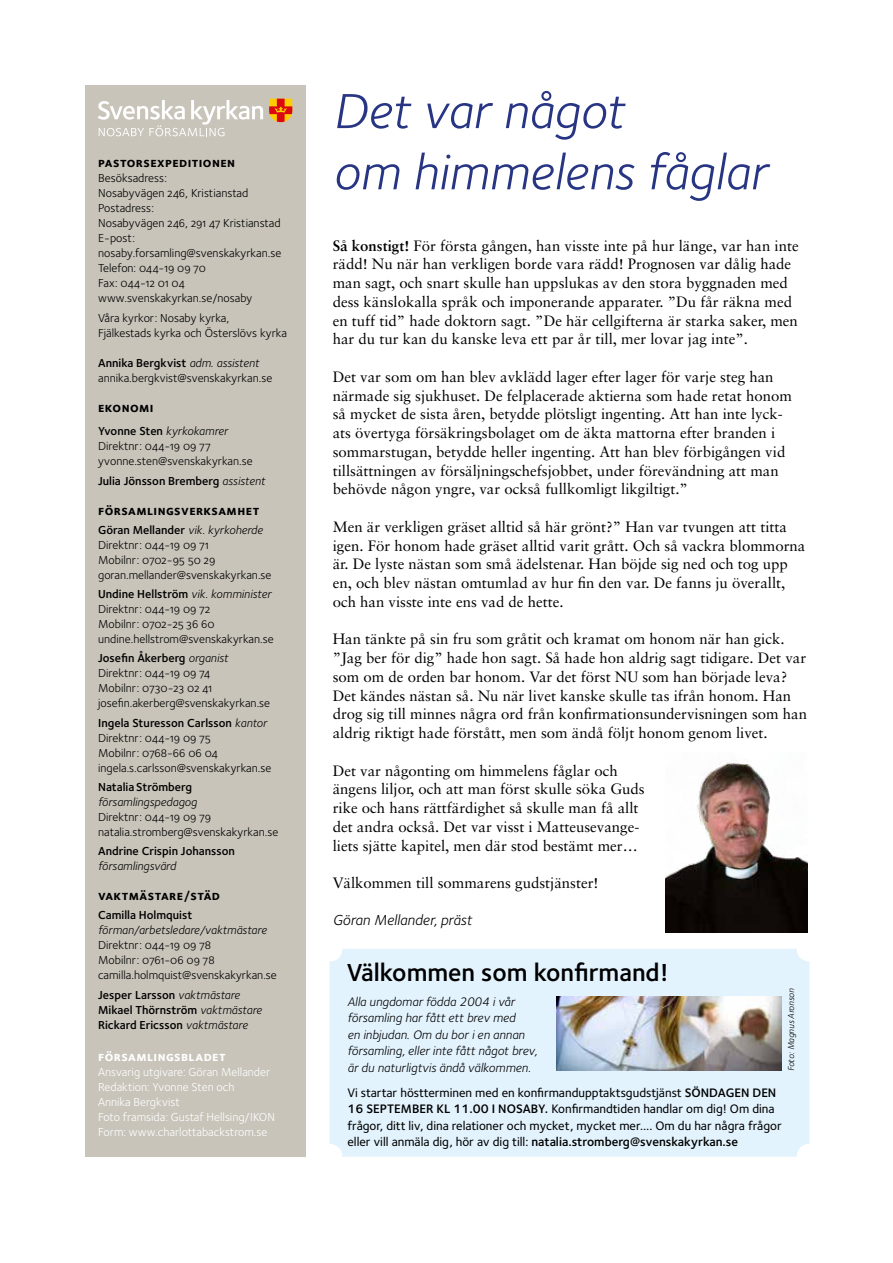
<style>
.page{position:relative;width:893px;height:1263px;background:#fff}
.page>*{position:absolute;margin:0;border:0;box-sizing:border-box;transform-origin:0 0}
.t1{font:italic 51px/61.2px "Foundry Sterling";color:#283583}
.t2{font:600 25.5px "Foundry Sterling";color:#000}
.t3{font:15px/18.8px "Sabon Roman Os F";color:#000}
.t4{font:italic 15px "Foundry Sterling";color:#000}
.t5{font:13.5px "Foundry Sterling Bold Expert";letter-spacing:.03em;color:#000}
.t6{font:13.5px "Foundry Sterling Bold Expert";letter-spacing:.03em;color:#fff}
.t7{font:500 12.75px/16.5px "Foundry Sterling";color:#000}
.t8{font:italic 12.75px/16.5px "Foundry Sterling";color:#000}
.t9{font:12px/15px "Foundry Sterling Book OSF";color:#000}
.t10{font:12px/15px "Foundry Sterling Demi OSF";color:#000}
.t11{font:12px/15px "Foundry Sterling Book OSF";color:#fff}
.t12{font:12px "Foundry Sterling Book Italic OSF";color:#000}
.t13{font:italic 9px "Foundry Sterling";letter-spacing:-.005em;color:#000}
.s1{font-family:"Foundry Sterling Book Italic OSF"}
.s2{font-family:"Foundry Sterling Demi OSF"}
.s3{font-family:"Sabon Bold Os F"}
.s4{font-weight:600}
</style>
<div class="page">
<img style="left:665px;top:762px;width:143px;height:170px">
<div style="left:85px;top:85px;width:220px;height:1072px;background:#c9c4ba"></div>
<svg style="left:98px;top:100px;width:165px;height:36px"></svg>
<svg style="left:269px;top:99px;width:23px;height:23px"></svg>
<div style="left:330px;top:949px;width:479px;height:208px;background:#ddf1fd;border-radius:13px"></div>
<img style="left:557px;top:996px;width:225px;height:75px">
<p class="t5" style="left:98px;top:153px;width:138px">pastorsexpeditionen</p>
<p class="t9" style="left:98px;top:171px;width:185px">Besöksadress:<br>Nosabyvägen 246, Kristianstad<br>Postadress:<br>Nosabyvägen 246, 291 47 Kristianstad<br>E-post: nosaby.forsamling@svenskakyrkan.se<br>Telefon: 044-19 09 70<br>Fax: 044-12 01 04 www.svenskakyrkan.se/nosaby</p>
<p class="t9" style="left:98px;top:310px;width:190px">Våra kyrkor: Nosaby kyrka,<br>Fjälkestads kyrka och Österslövs kyrka</p>
<p class="t10" style="left:98px;top:355px;width:163px">Annika Bergkvist <span class="s1">adm. assistent</span></p>
<p class="t9" style="left:98px;top:370px;width:176px">annika.bergkvist@svenskakyrkan.se</p>
<p class="t5" style="left:98px;top:398px;width:57px">ekonomi</p>
<p class="t12" style="left:98px;top:423px;width:131px"><span class="s2">Yvonne Sten</span> kyrkokamrer</p>
<p class="t9" style="left:98px;top:438px;width:156px">Direktnr: 044-19 09 77 yvonne.sten@svenskakyrkan.se</p>
<p class="t10" style="left:98px;top:473px;width:169px">Julia Jönsson Bremberg <span class="s1">assistent</span></p>
<p class="t5" style="left:98px;top:500px;width:163px">församlingsverksamhet</p>
<p class="t10" style="left:98px;top:522px;width:166px">Göran Mellander <span class="s1">vik. kyrkoherde</span></p>
<p class="t9" style="left:98px;top:537px;width:175px">Direktnr: 044-19 09 71<br>Mobilnr: 0702-95 50 29 goran.mellander@svenskakyrkan.se</p>
<p class="t10" style="left:98px;top:586px;width:175px">Undine Hellström <span class="s1">vik. komminister</span></p>
<p class="t9" style="left:98px;top:601px;width:177px">Direktnr: 044-19 09 72<br>Mobilnr: 0702-25 36 60 undine.hellstrom@svenskakyrkan.se</p>
<p class="t10" style="left:98px;top:650px;width:132px">Josefin Åkerberg <span class="s1">organist</span></p>
<p class="t9" style="left:98px;top:665px;width:174px">Direktnr: 044-19 09 74<br>Mobilnr: 0730-23 02 41 josefin.akerberg@svenskakyrkan.se</p>
<p class="t10" style="left:98px;top:715px;width:170px">Ingela Sturesson Carlsson <span class="s1">kantor</span></p>
<p class="t9" style="left:98px;top:730px;width:175px">Direktnr: 044-19 09 75<br>Mobilnr: 0768-66 06 04 ingela.s.carlsson@svenskakyrkan.se</p>
<p class="t10" style="left:98px;top:779px;width:95px">Natalia Strömberg</p>
<p class="t12" style="left:98px;top:793px;width:100px">församlingspedagog</p>
<p class="t9" style="left:98px;top:809px;width:182px">Direktnr: 044-19 09 79 natalia.stromberg@svenskakyrkan.se</p>
<p class="t10" style="left:98px;top:843px;width:138px">Andrine Crispin Johansson</p>
<p class="t12" style="left:98px;top:857px;width:79px">församlingsvärd</p>
<p class="t5" style="left:98px;top:886px;width:123px">vaktmästare/städ</p>
<p class="t10" style="left:98px;top:907px;width:96px">Camilla Holmquist</p>
<p class="t12" style="left:98px;top:922px;width:170px">förman/arbetsledare/vaktmästare</p>
<p class="t9" style="left:98px;top:937px;width:180px">Direktnr: 044-19 09 78<br>Mobilnr: 0761-06 09 78 camilla.holmquist@svenskakyrkan.se</p>
<p class="t10" style="left:98px;top:987px;width:165px">Jesper Larsson <span class="s1">vaktmästare<br></span>Mikael Thörnström <span class="s1">vaktmästare<br></span>Rickard Ericsson <span class="s1">vaktmästare</span></p>
<p class="t6" style="left:98px;top:1046px;width:129px">församlingsbladet</p>
<p class="t11" style="left:98px;top:1064px;width:178px">Ansvarig utgivare: Göran Mellander<br>Redaktion: Yvonne Sten och<br>Annika Bergkvist<br>Foto framsida: Gustaf Hellsing/IKON<br>Form: www.charlottabackstrom.se</p>
<h1 class="t1" style="left:333px;top:79px;width:436px">Det var något<br>om himmelens fåglar</h1>
<p class="t3" style="left:333px;top:236px;width:467px"><span class="s3">Så konstigt!</span> För första gången, han visste inte på hur länge, var han inte rädd! Nu när han verkligen borde vara rädd! Prognosen var dålig hade man sagt, och snart skulle han uppslukas av den stora byggnaden med dess känslokalla språk och imponerande apparater. ”Du får räkna med en tuff tid” hade doktorn sagt. ”De här cellgifterna är starka saker, men har du tur kan du kanske leva ett par år till, mer lovar jag inte”.</p>
<p class="t3" style="left:333px;top:367px;width:461px">Det var som om han blev avklädd lager efter lager för varje steg han närmade sig sjukhuset. De felplacerade aktierna som hade retat honom så mycket de sista åren, betydde plötsligt ingenting. Att han inte lyck&shy;ats övertyga försäkringsbolaget om de äkta mattorna efter branden i sommarstugan, betydde heller ingenting. Att han blev förbigången vid tillsättningen av försäljningschefsjobbet, under förevändning att man behövde någon yngre, var också fullkomligt likgiltigt.”</p>
<p class="t3" style="left:333px;top:517px;width:474px">Men är verkligen gräset alltid så här grönt?” Han var tvungen att titta igen. För honom hade gräset alltid varit grått. Och så vackra blommorna är. De lyste nästan som små ädelstenar. Han böjde sig ned och tog upp en, och blev nästan omtumlad av hur fin den var. De fanns ju överallt, och han visste inte ens vad de hette.</p>
<p class="t3" style="left:333px;top:630px;width:476px">Han tänkte på sin fru som gråtit och kramat om honom när han gick. ”Jag ber för dig” hade hon sagt. Så hade hon aldrig sagt tidigare. Det var som om de orden bar honom. Var det först NU som han började leva?<br>Det kändes nästan så. Nu när livet kanske skulle tas ifrån honom. Han drog sig till minnes några ord från konfirmationsundervisningen som han aldrig riktigt hade förstått, men som ändå följt honom genom livet.</p>
<p class="t3" style="left:333px;top:761px;width:313px">Det var någonting om himmelens fåglar och ängens liljor, och att man först skulle söka Guds rike och hans rättfärdighet så skulle man få allt det andra också. Det var visst i Matteusevange&shy;liets sjätte kapitel, men där stod bestämt mer…</p>
<p class="t3" style="left:333px;top:873px;width:267px">Välkommen till sommarens gudstjänster!</p>
<p class="t4" style="left:333px;top:909px;width:141px">Göran Mellander, präst</p>
<h2 class="t2" style="left:347px;top:954px;width:324px">Välkommen som konfirmand!</h2>
<p class="t8" style="left:347px;top:993px;width:191px">Alla ungdomar födda 2004 i vår församling har fått ett brev med<br>en inbjudan. Om du bor i en annan församling, eller inte fått något brev, är du naturligtvis ändå välkommen.</p>
<p class="t13" style="left:785px;top:1071px;width:84px;rotate:-90deg">Foto: Magnus Aronson</p>
<p class="t7" style="left:347px;top:1084px;width:436px">Vi startar höstterminen med en konfirmandupptaktsgudstjänst <span class="s4">SÖNDAGEN DEN 16 SEPTEMBER KL 11.00 I NOSABY.</span> Konfirmandtiden handlar om dig! Om dina frågor, ditt liv, dina relationer och mycket, mycket mer…. Om du har några frågor eller vill anmäla dig, hör av dig till: <span class="s4">natalia.stromberg@svenskakyrkan.se</span></p>
</div>
